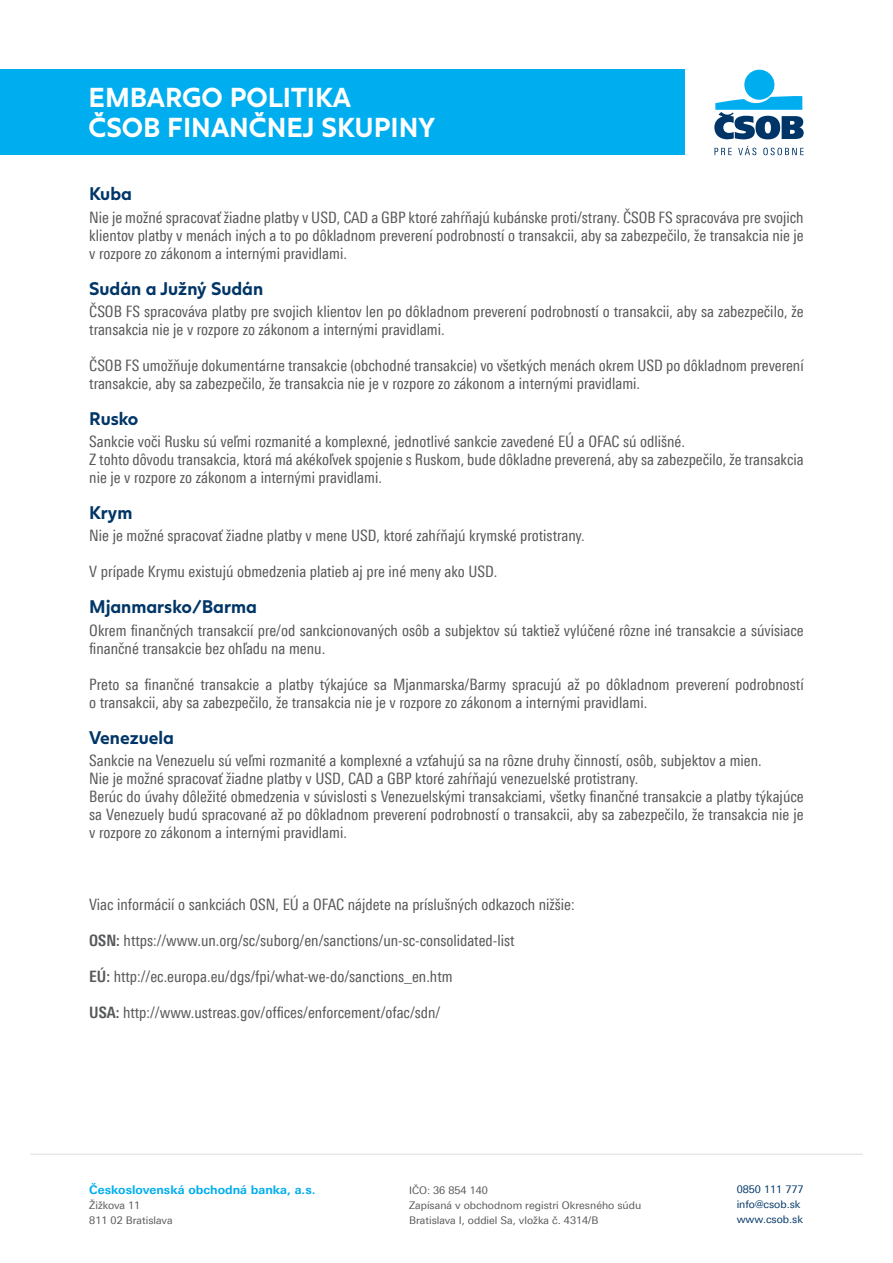
<style>
.page{position:relative;width:893px;height:1263px;background:#fff}
.page>*{position:absolute;margin:0;border:0;box-sizing:border-box;transform-origin:0 0}
.t1{font:700 27px/30px "Juli Sans";color:#fff}
.t2{font:700 18px "Juli Sans";color:#003667}
.t3{font:15.75px/18px "Linotype Univers 420 Cn";color:#57585a}
.t4{font:700 12px "Linotype Univers 630";color:#00aeef}
.t5{font:10.5px/15px "Linotype Univers 430";color:#57585a}
.t6{font:10.5px/15px "Linotype Univers 430";color:#003667}
.s1{font-family:"Linotype Univers 620 Cn";font-weight:700}
</style>
<div class="page">
<div style="left:0;top:70px;width:684px;height:85px;background:#00aeef"></div>
<hr style="left:30px;top:1154px;width:833px;height:1px;background:#dcdddf">
<div style="left:744px;top:70px;width:30px;height:30px;background:#00aeef;border-radius:50%"></div>
<svg style="left:714px;top:96px;width:90px;height:43px"></svg>
<svg style="left:714px;top:146px;width:90px;height:9px"></svg>
<h1 class="t1" style="left:89px;top:80px;width:348px">EMBARGO POLITIKA<br>ČSOB FINANČNEJ SKUPINY</h1>
<p class="t2" style="left:89px;top:179px;width:44px">Kuba</p>
<p class="t3" style="left:89px;top:208px;width:716px;text-align:justify">Nie je možné spracovať žiadne platby v USD, CAD a GBP ktoré zahŕňajú kubánske proti/strany. ČSOB FS spracováva pre svojich klientov platby v menách iných a to po dôkladnom preverení podrobností o transakcii, aby sa zabezpečilo, že transakcia nie je v rozpore zo zákonom a internými pravidlami.</p>
<p class="t2" style="left:89px;top:273px;width:175px">Sudán a Južný Sudán</p>
<p class="t3" style="left:89px;top:302px;width:716px">ČSOB FS spracováva platby pre svojich klientov len po dôkladnom preverení podrobností o transakcii, aby sa zabezpečilo, že transakcia nie je v rozpore zo zákonom a internými pravidlami.</p>
<p class="t3" style="left:89px;top:356px;width:716px">ČSOB FS umožňuje dokumentárne transakcie (obchodné transakcie) vo všetkých menách okrem USD po dôkladnom preverení transakcie, aby sa zabezpečilo, že transakcia nie je v rozpore zo zákonom a internými pravidlami.</p>
<p class="t2" style="left:89px;top:403px;width:51px">Rusko</p>
<p class="t3" style="left:89px;top:432px;width:716px">Sankcie voči Rusku sú veľmi rozmanité a komplexné, jednotlivé sankcie zavedené EÚ a OFAC sú odlišné.<br>Z tohto dôvodu transakcia, ktorá má akékoľvek spojenie s Ruskom, bude dôkladne preverená, aby sa zabezpečilo, že transakcia nie je v rozpore zo zákonom a internými pravidlami.</p>
<p class="t2" style="left:89px;top:498px;width:45px">Krym</p>
<p class="t3" style="left:89px;top:527px;width:497px">Nie je možné spracovať žiadne platby v mene USD, ktoré zahŕňajú krymské protistrany.</p>
<p class="t3" style="left:89px;top:563px;width:410px">V prípade Krymu existujú obmedzenia platieb aj pre iné meny ako USD.</p>
<p class="t2" style="left:89px;top:592px;width:169px">Mjanmarsko/Barma</p>
<p class="t3" style="left:89px;top:621px;width:716px">Okrem finančných transakcií pre/od sankcionovaných osôb a subjektov sú taktiež vylúčené rôzne iné transakcie a súvisiace finančné transakcie bez ohľadu na menu.</p>
<p class="t3" style="left:89px;top:675px;width:716px">Preto sa finančné transakcie a platby týkajúce sa Mjanmarska/Barmy spracujú až po dôkladnom preverení podrobností o transakcii, aby sa zabezpečilo, že transakcia nie je v rozpore zo zákonom a internými pravidlami.</p>
<p class="t2" style="left:89px;top:722px;width:86px">Venezuela</p>
<p class="t3" style="left:89px;top:751px;width:716px">Sankcie na Venezuelu sú veľmi rozmanité a komplexné a vzťahujú sa na rôzne druhy činností, osôb, subjektov a mien.<br>Nie je možné spracovať žiadne platby v USD, CAD a GBP ktoré zahŕňajú venezuelské protistrany.<br>Berúc do úvahy dôležité obmedzenia v súvislosti s Venezuelskými transakciami, všetky finančné transakcie a platby týkajúce sa Venezuely budú spracované až po dôkladnom preverení podrobností o transakcii, aby sa zabezpečilo, že transakcia nie je v rozpore zo zákonom a internými pravidlami.</p>
<p class="t3" style="left:89px;top:895px;width:487px">Viac informácií o sankciách OSN, EÚ a OFAC nájdete na príslušných odkazoch nižšie:</p>
<p class="t3" style="left:89px;top:931px;width:427px"><span class="s1">OSN:</span> https://www.un.org/sc/suborg/en/sanctions/un-sc-consolidated-list</p>
<p class="t3" style="left:89px;top:967px;width:365px"><span class="s1">EÚ:</span> http://ec.europa.eu/dgs/fpi/what-we-do/sanctions_en.htm</p>
<p class="t3" style="left:89px;top:1003px;width:353px"><span class="s1">USA:</span> http://www.ustreas.gov/offices/enforcement/ofac/sdn/</p>
<p class="t4" style="left:89px;top:1182px;width:228px">Československá obchodná banka, a.s.</p>
<p class="t5" style="left:89px;top:1197px;width:85px">Žižkova 11<br>811 02 Bratislava</p>
<p class="t5" style="left:409px;top:1182px;width:234px">IČO: 36 854 140<br>Zapísaná v obchodnom registri Okresného súdu<br>Bratislava I, oddiel Sa, vložka č. 4314/B</p>
<p class="t6" style="left:737px;top:1182px;width:68px">0850 111 777 info@csob.sk www.csob.sk</p>
</div>
